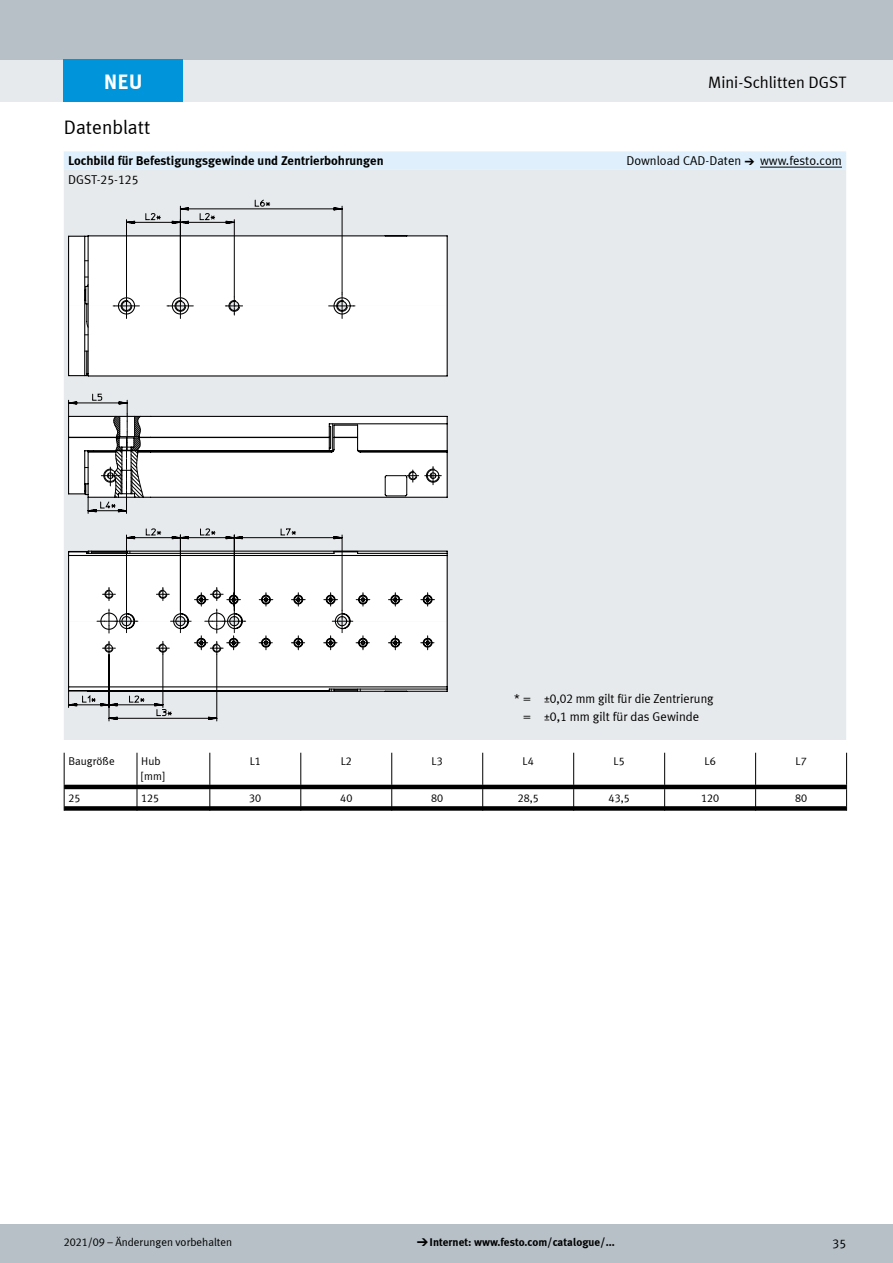
<style>
.page{position:relative;width:893px;height:1263px;background:#fff}
.page>*{position:absolute;margin:0;border:0;box-sizing:border-box;transform-origin:0 0}
.t1{font:700 21px "Meta Plus LF";color:#fff}
.t2{font:19.5px "Meta Plus LF";color:#000}
.t3{font:16.5px "Meta Plus LF";color:#000}
.t4{font:12.75px/18px "Meta Plus LF";color:#000;text-align:center}
.t5{font:700 12.75px "Meta Plus LF";color:#000}
.t6{font:11.25px/15px "Meta Plus LF";color:#000}
.t7{font:700 11.25px "Meta Plus LF";color:#000}
.s1{font-family:"Meto Pict 182"}
.s2{font-family:"Meto Pict 182";font-weight:400}
</style>
<div class="page">
<div style="left:0;top:1225px;width:893px;height:38px;background:#b6c0c6"></div>
<div style="left:0;top:60px;width:893px;height:42px;background:#e7eaec"></div>
<div style="left:0;top:0;width:893px;height:60px;background:#b6c0c6"></div>
<svg style="left:64px;top:151px;width:782px;height:19px;background:#dfeffb"></svg>
<div style="left:64px;top:170px;width:782px;height:570px;background:#e7eaec"></div>
<hr style="left:760px;top:167px;width:82px;height:1px;background:#000">
<svg style="left:67px;top:235px;width:381px;height:457px"></svg>
<svg style="left:82px;top:200px;width:355px;height:516px"></svg>
<hr style="left:64px;top:753px;width:1px;height:32px;background:#000">
<hr style="left:137px;top:753px;width:1px;height:32px;background:#000">
<hr style="left:209px;top:753px;width:1px;height:32px;background:#000">
<hr style="left:300px;top:753px;width:1px;height:32px;background:#000">
<hr style="left:391px;top:753px;width:1px;height:32px;background:#000">
<hr style="left:482px;top:753px;width:1px;height:32px;background:#000">
<hr style="left:573px;top:753px;width:1px;height:32px;background:#000">
<hr style="left:664px;top:753px;width:1px;height:32px;background:#000">
<hr style="left:755px;top:753px;width:1px;height:32px;background:#000">
<hr style="left:846px;top:753px;width:1px;height:32px;background:#000">
<svg style="left:64px;top:785px;width:783px;height:26px"></svg>
<div style="left:64px;top:60px;width:119px;height:42px;background:#0095db"></div>
<h1 class="t1" style="left:104px;top:68px;width:40px">NEU</h1>
<p class="t3" style="left:708px;top:73px;width:140px">Mini-Schlitten DGST</p>
<h2 class="t2" style="left:64px;top:116px;width:88px">Datenblatt</h2>
<p class="t5" style="left:68px;top:152px;width:317px">Lochbild für Befestigungsgewinde und Zentrierbohrungen</p>
<p class="t4" style="left:626px;top:152px;width:217px">Download CAD-Daten <span class="s1">a</span> www.festo.com</p>
<p class="t4" style="left:68px;top:170px;width:72px">DGST-25-125</p>
<p class="t4" style="left:514px;top:689px;width:201px">* = ±0,02 mm gilt für die Zentrierung = ±0,1 mm gilt für das Gewinde</p>
<p class="t6" style="left:68px;top:754px;width:48px">Baugröße</p>
<p class="t6" style="left:141px;top:754px;width:25px">Hub [mm]</p>
<p class="t6" style="left:250px;top:754px;width:13px">L1</p>
<p class="t6" style="left:341px;top:754px;width:13px">L2</p>
<p class="t6" style="left:432px;top:754px;width:13px">L3</p>
<p class="t6" style="left:523px;top:754px;width:13px">L4</p>
<p class="t6" style="left:614px;top:754px;width:13px">L5</p>
<p class="t6" style="left:704px;top:754px;width:13px">L6</p>
<p class="t6" style="left:795px;top:754px;width:13px">L7</p>
<p class="t6" style="left:68px;top:790px;width:14px">25</p>
<p class="t6" style="left:141px;top:790px;width:20px">125</p>
<p class="t6" style="left:249px;top:790px;width:14px">30</p>
<p class="t6" style="left:340px;top:790px;width:14px">40</p>
<p class="t6" style="left:431px;top:790px;width:14px">80</p>
<p class="t6" style="left:518px;top:790px;width:23px">28,5</p>
<p class="t6" style="left:609px;top:790px;width:23px">43,5</p>
<p class="t6" style="left:701px;top:790px;width:20px">120</p>
<p class="t6" style="left:795px;top:790px;width:14px">80</p>
<p class="t6" style="left:64px;top:1235px;width:170px">2021/09 – Änderungen vorbehalten</p>
<p class="t7" style="left:417px;top:1235px;width:199px"><span class="s2">d</span>Internet: www.festo.com/catalogue/...</p>
<p class="t4" style="left:832px;top:1234px;width:15px">35</p>
</div>
